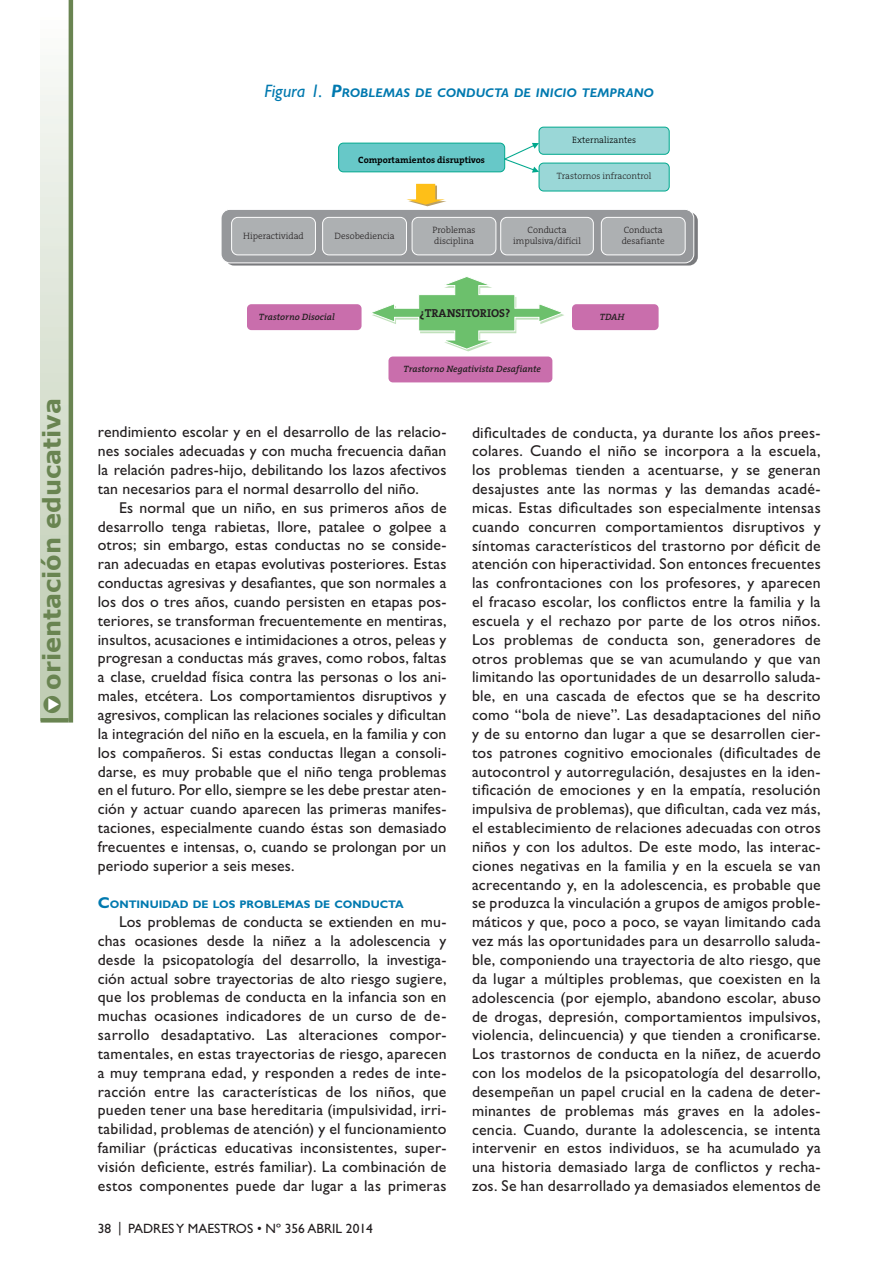
<style>
.page{position:relative;width:893px;height:1263px;background:#fff}
.page>*{position:absolute;margin:0;border:0;box-sizing:border-box;transform-origin:0 0}
.t1{font:700 24px "Verdana";color:#698451}
.t2{font:15.75px/18.9px "Gill Sans Std";letter-spacing:.015em;color:#231f20;text-align:justify}
.t3{font:13.5px "Gill Sans Std";color:#231f20}
.t4{font:italic 700 12.6px "Gill Sans Std";letter-spacing:.005em;color:#0079af}
.t5{font:700 11.55px "The Serif B7";color:#231f20}
.t6{font:700 10.95px "Gill Sans Std";color:#0079af}
.t7{font:300 9.15px/11.1px "The Serif B3";color:#231f20}
.t8{font:italic 600 9.15px "The Serif B6";color:#231f20}
.t9{font:700 9.15px "The Serif B7";color:#000001}
.t10{font:300 9.15px "The Serif B3";color:#000001}
.s1{color:#fff}
.s2{font-weight:400;font-size:18px}
.s3{font-size:18px}
.s4{font-size:15.75px}
</style>
<div class="page">
<div style="left:41px;top:0;width:30px;height:720px;background:linear-gradient(to bottom,#fbfcfb,#bccab0)"></div>
<hr style="left:41px;top:718px;width:28px;height:4px;background:#698451">
<hr style="left:69px;top:0;width:4px;height:722px;background:#698451">
<div style="left:225px;top:212px;width:473px;height:54px;background:linear-gradient(to right,#7a7b7e,#797a7d);border-radius:9px"></div>
<div style="left:221px;top:209px;width:473px;height:54px;background:#96989b;border-radius:9px"></div>
<div style="left:221px;top:209px;width:473px;height:54px;border:1px solid #fff;border-radius:9px"></div>
<div style="left:339px;top:143px;width:166px;height:29px;background:#67c8c8;border-radius:5px"></div>
<div style="left:338px;top:143px;width:167px;height:29px;border:1px solid #00a88d;border-radius:5px"></div>
<svg style="left:504px;top:143px;width:35px;height:30px"></svg>
<div style="left:539px;top:127px;width:130px;height:27px;background:#9ad7d7;border-radius:5px"></div>
<div style="left:539px;top:127px;width:131px;height:28px;border:1px solid #00a88d;border-radius:5px"></div>
<div style="left:539px;top:163px;width:130px;height:28px;background:#9ad7d7;border-radius:5px"></div>
<div style="left:539px;top:163px;width:131px;height:28px;border:1px solid #00a88d;border-radius:5px"></div>
<svg style="left:407px;top:184px;width:39px;height:22px"></svg>
<div style="left:232px;top:217px;width:83px;height:38px;background:#adb0b2;border-radius:6px"></div>
<div style="left:231px;top:217px;width:85px;height:38px;border:1px solid #fff;border-radius:6px"></div>
<div style="left:323px;top:217px;width:83px;height:38px;background:#adb0b2;border-radius:6px"></div>
<div style="left:322px;top:217px;width:85px;height:38px;border:1px solid #fff;border-radius:6px"></div>
<div style="left:412px;top:217px;width:84px;height:38px;background:#adb0b2;border-radius:6px"></div>
<div style="left:412px;top:217px;width:84px;height:38px;border:1px solid #fff;border-radius:6px"></div>
<div style="left:501px;top:217px;width:92px;height:38px;background:#adb0b2;border-radius:6px"></div>
<div style="left:500px;top:217px;width:94px;height:38px;border:1px solid #fff;border-radius:6px"></div>
<div style="left:601px;top:217px;width:84px;height:38px;background:#adb0b2;border-radius:6px"></div>
<div style="left:601px;top:217px;width:85px;height:38px;border:1px solid #fff;border-radius:6px"></div>
<svg style="left:372px;top:277px;width:192px;height:74px"></svg>
<div style="left:572px;top:304px;width:87px;height:26px;background:#c96eac;border-radius:4px"></div>
<div style="left:388px;top:356px;width:164px;height:26px;background:#c96eac;border-radius:4px"></div>
<div style="left:247px;top:304px;width:115px;height:26px;background:#c96eac;border-radius:4px"></div>
<h1 class="t1" style="left:35px;top:714px;width:317px;rotate:-90deg"><span class="s1">▼</span>● orientación educativa</h1>
<p class="t4" style="left:264px;top:86px;width:391px"><span class="s2">Figura 1.</span> <span class="s3">P</span>ROBLEMAS DE CONDUCTA DE INICIO TEMPRANO</p>
<p class="t9" style="left:358px;top:155px;width:128px">Comportamientos disruptivos</p>
<p class="t10" style="left:572px;top:135px;width:65px">Externalizantes</p>
<p class="t7" style="left:557px;top:170px;width:96px">Trastornos infracontrol</p>
<p class="t7" style="left:243px;top:230px;width:62px">Hiperactividad</p>
<p class="t7" style="left:335px;top:230px;width:61px">Desobediencia</p>
<p class="t7" style="left:432px;top:225px;width:45px">Problemas disciplina</p>
<p class="t7" style="left:513px;top:225px;width:69px;text-align:center">Conducta impulsiva/difícil</p>
<p class="t7" style="left:622px;top:225px;width:45px">Conducta desafiante</p>
<p class="t8" style="left:259px;top:312px;width:77px">Trastorno Disocial</p>
<p class="t5" style="left:420px;top:307px;width:92px">¿TRANSITORIOS?</p>
<p class="t8" style="left:600px;top:312px;width:26px">TDAH</p>
<p class="t8" style="left:404px;top:363px;width:139px">Trastorno Negativista Desafiante</p>
<p class="t2" style="left:98px;top:423px;width:350px">rendimiento escolar y en el desarrollo de las relacio&shy;nes sociales adecuadas y con mucha frecuencia dañan la relación padres-hijo, debilitando los lazos afectivos tan necesarios para el normal desarrollo del niño.</p>
<p class="t2" style="left:98px;top:498px;width:350px;text-indent:21px">Es normal que un niño, en sus primeros años de desarrollo tenga rabietas, llore, patalee o golpee a otros; sin embargo, estas conductas no se conside&shy;ran adecuadas en etapas evolutivas posteriores. Estas conductas agresivas y desafiantes, que son normales a los dos o tres años, cuando persisten en etapas pos&shy;teriores, se transforman frecuentemente en mentiras, insultos, acusaciones e intimidaciones a otros, peleas y progresan a conductas más graves, como robos, faltas a clase, crueldad física contra las personas o los ani&shy;males, etcétera. Los comportamientos disruptivos y agresivos, complican las relaciones sociales y dificultan la integración del niño en la escuela, en la familia y con los compañeros. Si estas conductas llegan a consoli&shy;darse, es muy probable que el niño tenga problemas en el futuro. Por ello, siempre se les debe prestar aten&shy;ción y actuar cuando aparecen las primeras manifes&shy;taciones, especialmente cuando éstas son demasiado frecuentes e intensas, o, cuando se prolongan por un periodo superior a seis meses.</p>
<p class="t6" style="left:98px;top:898px;width:308px"><span class="s4">C</span>ONTINUIDAD DE LOS PROBLEMAS DE CONDUCTA</p>
<p class="t2" style="left:98px;top:912px;width:350px;text-indent:21px">Los problemas de conducta se extienden en mu&shy;chas ocasiones desde la niñez a la adolescencia y desde la psicopatología del desarrollo, la investiga&shy;ción actual sobre trayectorias de alto riesgo sugiere, que los problemas de conducta en la infancia son en muchas ocasiones indicadores de un curso de de&shy;sarrollo desadaptativo. Las alteraciones compor&shy;tamentales, en estas trayectorias de riesgo, aparecen a muy temprana edad, y responden a redes de inte&shy;racción entre las características de los niños, que pueden tener una base hereditaria (impulsividad, irri&shy;tabilidad, problemas de atención) y el funcionamiento familiar (prácticas educativas inconsistentes, super&shy;visión deficiente, estrés familiar). La combinación de estos componentes puede dar lugar a las primeras</p>
<p class="t3" style="left:98px;top:1221px;width:277px">38 | PADRES Y MAESTROS • Nº 356 ABRIL 2014</p>
<p class="t2" style="left:472px;top:423px;width:350px">dificultades de conducta, ya durante los años prees&shy;colares. Cuando el niño se incorpora a la escuela, los problemas tienden a acentuarse, y se generan desajustes ante las normas y las demandas acadé&shy;micas. Estas dificultades son especialmente intensas cuando concurren comportamientos disruptivos y síntomas característicos del trastorno por déficit de atención con hiperactividad. Son entonces frecuentes las confrontaciones con los profesores, y aparecen el fracaso escolar, los conflictos entre la familia y la escuela y el rechazo por parte de los otros niños.<br>Los problemas de conducta son, generadores de otros problemas que se van acumulando y que van limitando las oportunidades de un desarrollo saluda&shy;ble, en una cascada de efectos que se ha descrito como “bola de nieve”. Las desadaptaciones del niño y de su entorno dan lugar a que se desarrollen cier&shy;tos patrones cognitivo emocionales (dificultades de autocontrol y autorregulación, desajustes en la iden&shy;tificación de emociones y en la empatía, resolución impulsiva de problemas), que dificultan, cada vez más, el establecimiento de relaciones adecuadas con otros niños y con los adultos. De este modo, las interac&shy;ciones negativas en la familia y en la escuela se van acrecentando y, en la adolescencia, es probable que se produzca la vinculación a grupos de amigos proble&shy;máticos y que, poco a poco, se vayan limitando cada vez más las oportunidades para un desarrollo saluda&shy;ble, componiendo una trayectoria de alto riesgo, que da lugar a múltiples problemas, que coexisten en la adolescencia (por ejemplo, abandono escolar, abuso de drogas, depresión, comportamientos impulsivos, violencia, delincuencia) y que tienden a cronificarse.<br>Los trastornos de conducta en la niñez, de acuerdo con los modelos de la psicopatología del desarrollo, desempeñan un papel crucial en la cadena de deter&shy;minantes de problemas más graves en la adoles&shy;cencia. Cuando, durante la adolescencia, se intenta intervenir en estos individuos, se ha acumulado ya una historia demasiado larga de conflictos y recha&shy;zos. Se han desarrollado ya demasiados elementos de</p>
</div>
